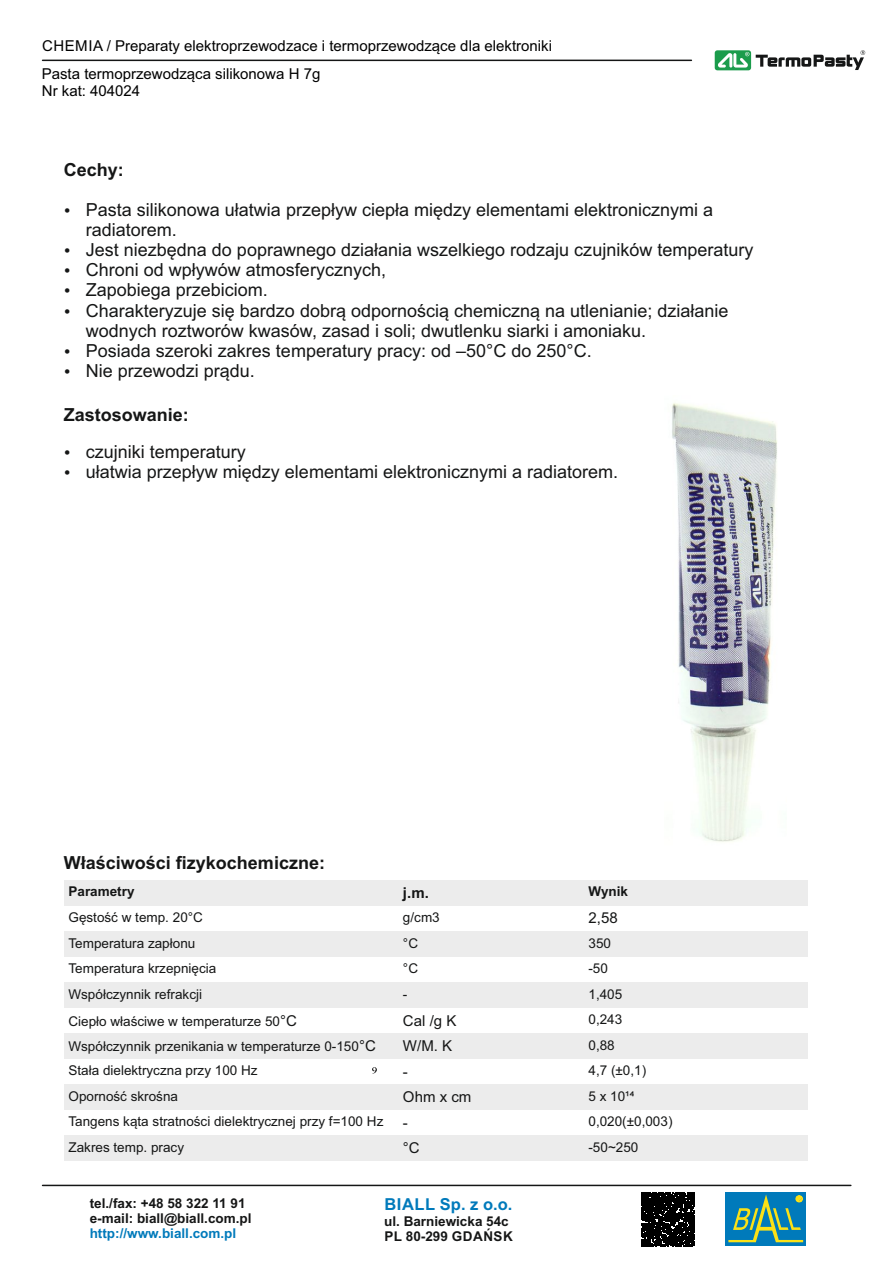
<style>
.page{position:relative;width:893px;height:1262px;background:#fff}
.page>*{position:absolute;margin:0;border:0;box-sizing:border-box;transform-origin:0 0}
.t1{font:18px/20.1px "Arial";color:#151616}
.t2{font:700 18px "Arial";color:#151616}
.t3{font:700 16.5px "Arial";letter-spacing:.035em;color:#007abb}
.t4{font:15px "Arial";color:#000}
.t5{font:15px "Arial";color:#151616}
.t6{font:700 15px "Arial";color:#151616}
.t7{font:13.5px "Arial";color:#151616}
.t8{font:700 13.5px/15.1px "Arial";color:#151616}
.t9{font:700 13.5px "Arial";color:#007abb}
.s1{font-size:15px}
</style>
<div class="page">
<img style="left:672px;top:403px;width:105px;height:439px">
<div style="left:64px;top:880px;width:335px;height:25px;background:#ececec"></div>
<div style="left:399px;top:880px;width:185px;height:25px;background:#ececec"></div>
<div style="left:584px;top:880px;width:223px;height:25px;background:#ececec"></div>
<div style="left:64px;top:931px;width:335px;height:25px;background:#ececec"></div>
<div style="left:399px;top:931px;width:185px;height:25px;background:#ececec"></div>
<div style="left:584px;top:931px;width:223px;height:25px;background:#ececec"></div>
<div style="left:64px;top:982px;width:335px;height:25px;background:#ececec"></div>
<div style="left:399px;top:982px;width:185px;height:25px;background:#ececec"></div>
<div style="left:584px;top:982px;width:223px;height:25px;background:#ececec"></div>
<div style="left:64px;top:1033px;width:335px;height:25px;background:#ececec"></div>
<div style="left:399px;top:1033px;width:185px;height:25px;background:#ececec"></div>
<div style="left:584px;top:1033px;width:223px;height:25px;background:#ececec"></div>
<div style="left:64px;top:1084px;width:335px;height:25px;background:#ececec"></div>
<div style="left:399px;top:1084px;width:185px;height:25px;background:#ececec"></div>
<div style="left:584px;top:1084px;width:223px;height:25px;background:#ececec"></div>
<div style="left:64px;top:1135px;width:335px;height:26px;background:#ececec"></div>
<div style="left:399px;top:1135px;width:185px;height:26px;background:#ececec"></div>
<div style="left:584px;top:1135px;width:223px;height:26px;background:#ececec"></div>
<svg style="left:372px;top:1067px;width:4px;height:6px"></svg>
<hr style="left:43px;top:1184px;width:807px;height:2px;background:#151616">
<div style="left:725px;top:1192px;width:81px;height:54px;background:#007abb"></div>
<svg style="left:728px;top:1194px;width:75px;height:48px"></svg>
<div style="left:641px;top:1192px;width:53px;height:54px;background:#000"></div>
<hr style="left:43px;top:60px;width:648px;height:1px;background:#151616">
<div style="left:714px;top:50px;width:37px;height:20px;background:#1b9c4c;border-radius:3px"></div>
<svg style="left:718px;top:52px;width:31px;height:16px"></svg>
<svg style="left:755px;top:50px;width:110px;height:20px"></svg>
<p class="t4" style="left:42px;top:41px;width:511px">CHEMIA / Preparaty elektroprzewodzace i termoprzewodzące dla elektroniki</p>
<p class="t4" style="left:42px;top:68px;width:280px">Pasta termoprzewodząca silikonowa H 7g</p>
<p class="t4" style="left:42px;top:85px;width:100px">Nr kat: 404024</p>
<p class="t2" style="left:64px;top:163px;width:62px">Cechy:</p>
<p class="t1" style="left:86px;top:201px;width:629px;text-indent:-22px">• Pasta silikonowa ułatwia przepływ ciepła między elementami elektronicznymi a radiatorem.</p>
<p class="t1" style="left:64px;top:241px;width:691px">• Jest niezbędna do poprawnego działania wszelkiego rodzaju czujników temperatury</p>
<p class="t1" style="left:64px;top:261px;width:324px">• Chroni od wpływów atmosferycznych,</p>
<p class="t1" style="left:64px;top:282px;width:206px">• Zapobiega przebiciom.</p>
<p class="t1" style="left:86px;top:302px;width:644px;text-indent:-22px">• Charakteryzuje się bardzo dobrą odpornością chemiczną na utlenianie; działanie wodnych roztworów kwasów, zasad i soli; dwutlenku siarki i amoniaku.</p>
<p class="t1" style="left:64px;top:342px;width:529px">• Posiada szeroki zakres temperatury pracy: od –50°C do 250°C.</p>
<p class="t1" style="left:64px;top:362px;width:193px">• Nie przewodzi prądu.</p>
<p class="t2" style="left:64px;top:408px;width:127px">Zastosowanie:</p>
<p class="t1" style="left:64px;top:443px;width:184px">• czujniki temperatury</p>
<p class="t1" style="left:64px;top:463px;width:556px">• ułatwia przepływ między elementami elektronicznymi a radiatorem.</p>
<p class="t2" style="left:64px;top:856px;width:263px">Właściwości fizykochemiczne:</p>
<p class="t8" style="left:68px;top:885px;width:68px">Parametry</p>
<p class="t6" style="left:403px;top:887px;width:27px">j.m.</p>
<p class="t8" style="left:588px;top:885px;width:41px">Wynik</p>
<p class="t7" style="left:68px;top:912px;width:136px">Gęstość w temp. 20°C</p>
<p class="t7" style="left:403px;top:912px;width:38px">g/cm3</p>
<p class="t5" style="left:588px;top:912px;width:31px">2,58</p>
<p class="t7" style="left:68px;top:937px;width:128px">Temperatura zapłonu</p>
<p class="t7" style="left:403px;top:937px;width:17px">°C</p>
<p class="t7" style="left:588px;top:937px;width:24px">350</p>
<p class="t7" style="left:68px;top:963px;width:149px">Temperatura krzepnięcia</p>
<p class="t7" style="left:403px;top:963px;width:17px">°C</p>
<p class="t7" style="left:588px;top:963px;width:21px">-50</p>
<p class="t7" style="left:68px;top:988px;width:135px">Współczynnik refrakcji</p>
<p class="t7" style="left:403px;top:988px;width:6px">-</p>
<p class="t7" style="left:588px;top:988px;width:35px">1,405</p>
<p class="t7" style="left:68px;top:1015px;width:230px">Ciepło właściwe w temperaturze 50<span class="s1">°C</span></p>
<p class="t5" style="left:403px;top:1014px;width:55px">Cal /g K</p>
<p class="t7" style="left:588px;top:1014px;width:35px">0,243</p>
<p class="t7" style="left:68px;top:1041px;width:309px">Współczynnik przenikania w temperaturze 0-150<span class="s1">°C</span></p>
<p class="t5" style="left:403px;top:1040px;width:51px">W/M. K</p>
<p class="t7" style="left:588px;top:1039px;width:28px">0,88</p>
<p class="t7" style="left:68px;top:1065px;width:191px">Stała dielektryczna przy 100 Hz</p>
<p class="t5" style="left:403px;top:1065px;width:6px">-</p>
<p class="t7" style="left:588px;top:1065px;width:59px">4,7 (±0,1)</p>
<p class="t7" style="left:68px;top:1091px;width:111px">Oporność skrośna</p>
<p class="t5" style="left:403px;top:1091px;width:70px">Ohm x cm</p>
<p class="t7" style="left:588px;top:1091px;width:47px">5 x 10¹⁴</p>
<p class="t7" style="left:68px;top:1116px;width:316px">Tangens kąta stratności dielektrycznej przy f=100 Hz</p>
<p class="t5" style="left:403px;top:1116px;width:6px">-</p>
<p class="t7" style="left:588px;top:1116px;width:85px">0,020 (±0,003)</p>
<p class="t7" style="left:68px;top:1142px;width:117px">Zakres temp. pracy</p>
<p class="t5" style="left:403px;top:1142px;width:18px">°C</p>
<p class="t7" style="left:588px;top:1142px;width:51px">-50 ~ 250</p>
<p class="t8" style="left:90px;top:1196px;width:163px">tel./fax: +48 58 322 11 91 e-mail: biall@biall.com.pl</p>
<p class="t9" style="left:90px;top:1228px;width:148px">http://www.biall.com.pl</p>
<p class="t3" style="left:384px;top:1197px;width:129px">BIALL Sp. z o.o.</p>
<p class="t8" style="left:384px;top:1214px;width:130px">ul. Barniewicka 54c<br>PL 80-299 GDAŃSK</p>
</div>
